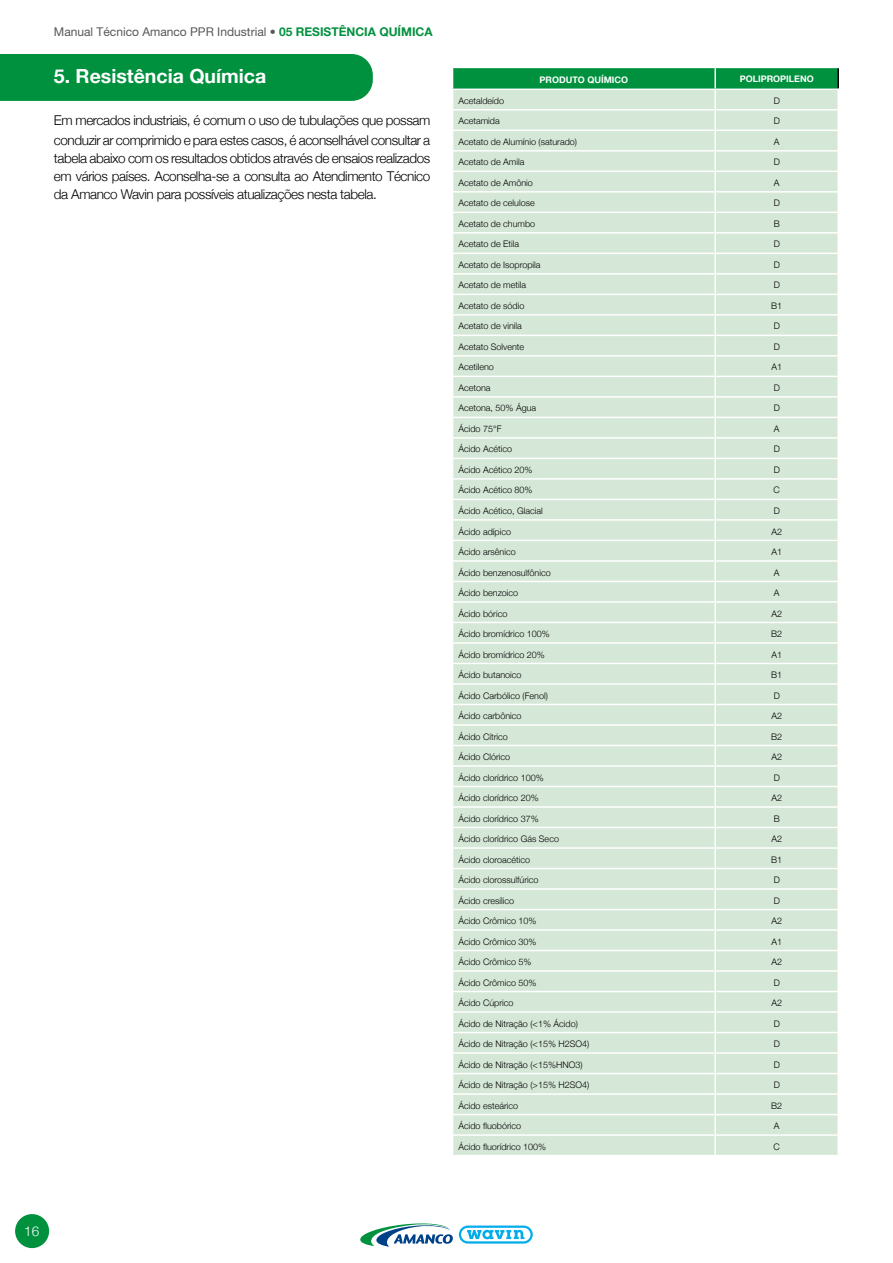
<style>
.page{position:relative;width:893px;height:1263px;background:#fff}
.page>*{position:absolute;margin:0;border:0;box-sizing:border-box;transform-origin:0 0}
.t1{font:700 19.5px "Helvetica Neue";color:#fff}
.t2{font:300 13.5px/18px "Helvetica Neue";letter-spacing:-.03em;color:#000}
.t3{font:300 13.5px "Helvetica Neue";color:#fff}
.t4{font:12px "Helvetica Neue";color:#575756}
.t5{font:300 9px "Helvetica Neue";color:#000}
.t6{font:700 9px "Helvetica Neue";color:#fff}
.s1{font-weight:700;color:#00913e}
</style>
<div class="page">
<svg style="left:360px;top:1223px;width:93px;height:24px"></svg>
<svg style="left:459px;top:1225px;width:74px;height:18px"></svg>
<div style="left:15px;top:1214px;width:34px;height:34px;background:#00913e;border-radius:50%"></div>
<svg style="left:452px;top:67px;width:387px;height:1088px;background:#d4e8d7"></svg>
<div style="left:0;top:54px;width:373px;height:47px;background:#00913e"></div>
<h3 class="t4" style="left:54px;top:24px;width:380px">Manual Técnico Amanco PPR Industrial • <span class="s1">05 RESISTÊNCIA QUÍMICA</span></h3>
<h1 class="t1" style="left:54px;top:64px;width:214px">5. Resistência Química</h1>
<h2 class="t2" style="left:54px;top:110px;width:378px;line-height:20.1px">Em mercados industriais, é comum o uso de tubulações que possam conduzir ar comprimido e para estes casos, é aconselhável consultar a</h2>
<h2 class="t2" style="left:54px;top:149px;width:378px;text-align:justify">tabela abaixo com os resultados obtidos através de ensaios realizados em vários países. Aconselha-se a consulta ao Atendimento Técnico da Amanco Wavin para possíveis atualizações nesta tabela.</h2>
<p class="t6" style="left:540px;top:74px;width:90px">PRODUTO QUÍMICO</p>
<p class="t6" style="left:740px;top:73px;width:75px">POLIPROPILENO</p>
<p class="t5" style="left:458px;top:93px;width:47px">Acetaldeído</p>
<p class="t5" style="left:774px;top:93px;width:8px">D</p>
<p class="t5" style="left:458px;top:114px;width:43px">Acetamida</p>
<p class="t5" style="left:774px;top:114px;width:8px">D</p>
<p class="t5" style="left:458px;top:134px;width:120px">Acetato de Alumínio (saturado)</p>
<p class="t5" style="left:774px;top:134px;width:7px">A</p>
<p class="t5" style="left:458px;top:155px;width:68px">Acetato de Amila</p>
<p class="t5" style="left:774px;top:155px;width:8px">D</p>
<p class="t5" style="left:458px;top:175px;width:76px">Acetato de Amônio</p>
<p class="t5" style="left:774px;top:175px;width:7px">A</p>
<p class="t5" style="left:458px;top:196px;width:78px">Acetato de celulose</p>
<p class="t5" style="left:774px;top:196px;width:8px">D</p>
<p class="t5" style="left:458px;top:216px;width:78px">Acetato de chumbo</p>
<p class="t5" style="left:774px;top:216px;width:8px">B</p>
<p class="t5" style="left:458px;top:237px;width:62px">Acetato de Etila</p>
<p class="t5" style="left:774px;top:237px;width:8px">D</p>
<p class="t5" style="left:458px;top:257px;width:84px">Acetato de Isopropila</p>
<p class="t5" style="left:774px;top:257px;width:8px">D</p>
<p class="t5" style="left:458px;top:278px;width:69px">Acetato de metila</p>
<p class="t5" style="left:774px;top:278px;width:8px">D</p>
<p class="t5" style="left:458px;top:298px;width:68px">Acetato de sódio</p>
<p class="t5" style="left:771px;top:298px;width:13px">B1</p>
<p class="t5" style="left:458px;top:319px;width:65px">Acetato de vinila</p>
<p class="t5" style="left:774px;top:319px;width:8px">D</p>
<p class="t5" style="left:458px;top:339px;width:67px">Acetato Solvente</p>
<p class="t5" style="left:774px;top:339px;width:8px">D</p>
<p class="t5" style="left:458px;top:360px;width:37px">Acetileno</p>
<p class="t5" style="left:771px;top:360px;width:12px">A1</p>
<p class="t5" style="left:458px;top:380px;width:34px">Acetona</p>
<p class="t5" style="left:774px;top:380px;width:8px">D</p>
<p class="t5" style="left:458px;top:401px;width:79px">Acetona, 50% Água</p>
<p class="t5" style="left:774px;top:401px;width:8px">D</p>
<p class="t5" style="left:458px;top:421px;width:45px">Ácido 75°F</p>
<p class="t5" style="left:774px;top:421px;width:7px">A</p>
<p class="t5" style="left:458px;top:442px;width:55px">Ácido Acético</p>
<p class="t5" style="left:774px;top:442px;width:8px">D</p>
<p class="t5" style="left:458px;top:462px;width:76px">Ácido Acético 20%</p>
<p class="t5" style="left:774px;top:462px;width:8px">D</p>
<p class="t5" style="left:458px;top:483px;width:76px">Ácido Acético 80%</p>
<p class="t5" style="left:774px;top:483px;width:8px">C</p>
<p class="t5" style="left:458px;top:503px;width:86px">Ácido Acético, Glacial</p>
<p class="t5" style="left:774px;top:503px;width:8px">D</p>
<p class="t5" style="left:458px;top:524px;width:54px">Ácido adípico</p>
<p class="t5" style="left:771px;top:524px;width:12px">A2</p>
<p class="t5" style="left:458px;top:544px;width:59px">Ácido arsênico</p>
<p class="t5" style="left:771px;top:544px;width:12px">A1</p>
<p class="t5" style="left:458px;top:565px;width:94px">Ácido benzenosulfônico</p>
<p class="t5" style="left:774px;top:565px;width:7px">A</p>
<p class="t5" style="left:458px;top:585px;width:61px">Ácido benzoico</p>
<p class="t5" style="left:774px;top:585px;width:7px">A</p>
<p class="t5" style="left:458px;top:606px;width:51px">Ácido bórico</p>
<p class="t5" style="left:771px;top:606px;width:12px">A2</p>
<p class="t5" style="left:458px;top:626px;width:93px">Ácido bromídrico 100%</p>
<p class="t5" style="left:771px;top:626px;width:13px">B2</p>
<p class="t5" style="left:458px;top:647px;width:88px">Ácido bromídrico 20%</p>
<p class="t5" style="left:771px;top:647px;width:12px">A1</p>
<p class="t5" style="left:458px;top:667px;width:65px">Ácido butanoico</p>
<p class="t5" style="left:771px;top:667px;width:13px">B1</p>
<p class="t5" style="left:458px;top:688px;width:91px">Ácido Carbólico (Fenol)</p>
<p class="t5" style="left:774px;top:688px;width:8px">D</p>
<p class="t5" style="left:458px;top:708px;width:65px">Ácido carbônico</p>
<p class="t5" style="left:771px;top:708px;width:12px">A2</p>
<p class="t5" style="left:458px;top:729px;width:51px">Ácido Cítrico</p>
<p class="t5" style="left:771px;top:729px;width:13px">B2</p>
<p class="t5" style="left:458px;top:749px;width:53px">Ácido Clórico</p>
<p class="t5" style="left:771px;top:749px;width:12px">A2</p>
<p class="t5" style="left:458px;top:770px;width:87px">Ácido clorídrico 100%</p>
<p class="t5" style="left:774px;top:770px;width:8px">D</p>
<p class="t5" style="left:458px;top:790px;width:82px">Ácido clorídrico 20%</p>
<p class="t5" style="left:771px;top:790px;width:12px">A2</p>
<p class="t5" style="left:458px;top:811px;width:82px">Ácido clorídrico 37%</p>
<p class="t5" style="left:774px;top:811px;width:8px">B</p>
<p class="t5" style="left:458px;top:831px;width:102px">Ácido clorídrico Gás Seco</p>
<p class="t5" style="left:771px;top:831px;width:12px">A2</p>
<p class="t5" style="left:458px;top:852px;width:73px">Ácido cloroacético</p>
<p class="t5" style="left:771px;top:852px;width:13px">B1</p>
<p class="t5" style="left:458px;top:872px;width:82px">Ácido clorossulfúrico</p>
<p class="t5" style="left:774px;top:872px;width:8px">D</p>
<p class="t5" style="left:458px;top:893px;width:57px">Ácido cresílico</p>
<p class="t5" style="left:774px;top:893px;width:8px">D</p>
<p class="t5" style="left:458px;top:914px;width:80px">Ácido Crômico 10%</p>
<p class="t5" style="left:771px;top:914px;width:12px">A2</p>
<p class="t5" style="left:458px;top:934px;width:80px">Ácido Crômico 30%</p>
<p class="t5" style="left:771px;top:934px;width:12px">A1</p>
<p class="t5" style="left:458px;top:955px;width:75px">Ácido Crômico 5%</p>
<p class="t5" style="left:771px;top:955px;width:12px">A2</p>
<p class="t5" style="left:458px;top:975px;width:80px">Ácido Crômico 50%</p>
<p class="t5" style="left:774px;top:975px;width:8px">D</p>
<p class="t5" style="left:458px;top:996px;width:57px">Ácido Cúprico</p>
<p class="t5" style="left:771px;top:996px;width:12px">A2</p>
<p class="t5" style="left:458px;top:1016px;width:121px">Ácido de Nitração (&lt;1% Ácido)</p>
<p class="t5" style="left:774px;top:1016px;width:8px">D</p>
<p class="t5" style="left:458px;top:1037px;width:132px">Ácido de Nitração (&lt;15% H2SO4)</p>
<p class="t5" style="left:774px;top:1037px;width:8px">D</p>
<p class="t5" style="left:458px;top:1057px;width:126px">Ácido de Nitração (&lt;15%HNO3)</p>
<p class="t5" style="left:774px;top:1057px;width:8px">D</p>
<p class="t5" style="left:458px;top:1078px;width:132px">Ácido de Nitração (&gt;15% H2SO4)</p>
<p class="t5" style="left:774px;top:1078px;width:8px">D</p>
<p class="t5" style="left:458px;top:1098px;width:61px">Ácido esteárico</p>
<p class="t5" style="left:771px;top:1098px;width:13px">B2</p>
<p class="t5" style="left:458px;top:1119px;width:64px">Ácido fluobórico</p>
<p class="t5" style="left:774px;top:1119px;width:7px">A</p>
<p class="t5" style="left:458px;top:1139px;width:89px">Ácido fluorídrico 100%</p>
<p class="t5" style="left:774px;top:1139px;width:8px">C</p>
<h2 class="t3" style="left:24px;top:1220px;width:17px">16</h2>
</div>
